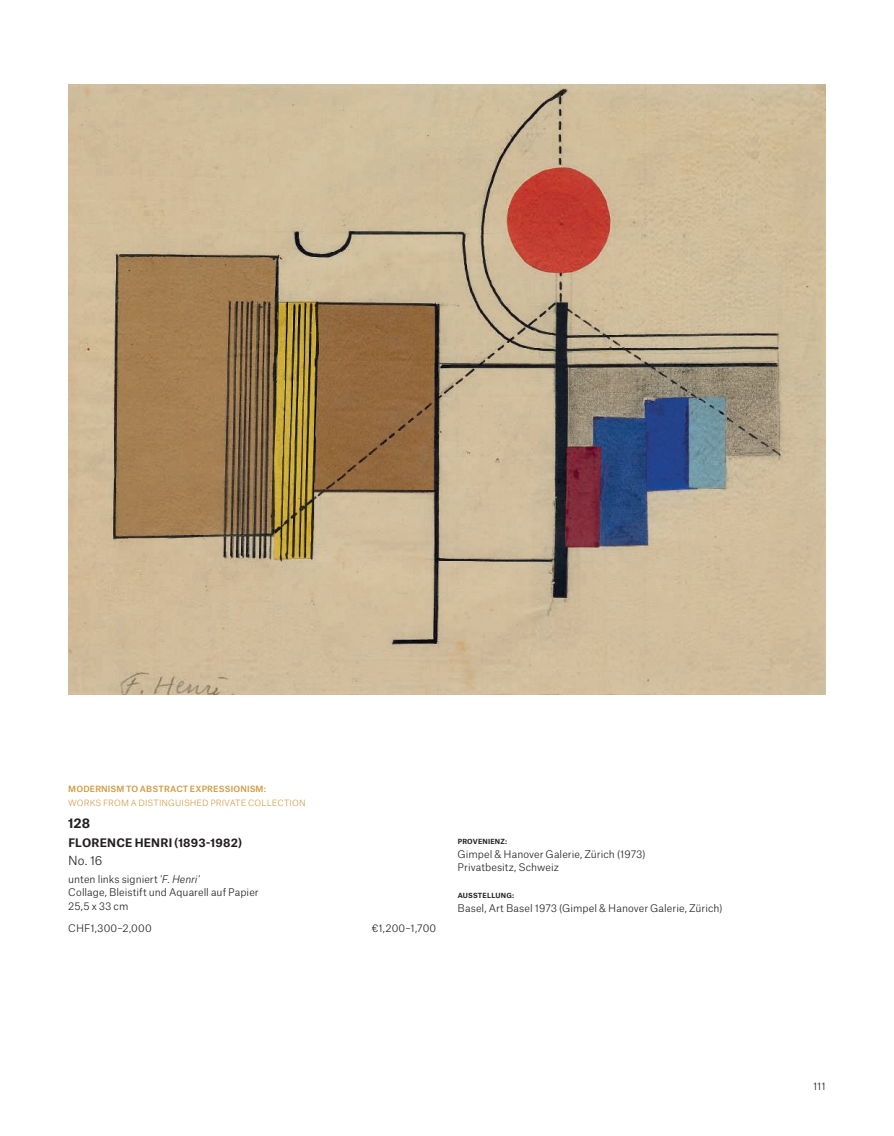
<style>
.page{position:relative;width:894px;height:1136px;background:#fff}
.page>*{position:absolute;margin:0;border:0;box-sizing:border-box;transform-origin:0 0}
.t1{font:700 12.75px "Atlas Grotesk";color:#231f20}
.t2{font:300 12px "Atlas Grotesk";color:#231f20}
.t3{font:700 11.25px "Atlas Grotesk";letter-spacing:.015em;color:#231f20}
.t4{font:300 10.2px/13.5px "Atlas Grotesk";letter-spacing:.005em;color:#231f20}
.t5{font:300 8.25px "Atlas Grotesk";letter-spacing:.015em;color:#d1993f}
.t6{font:500 8.25px "Atlas Grotesk";letter-spacing:.02em;color:#d1993f}
.t7{font:700 6.75px "Atlas Grotesk";letter-spacing:.025em;color:#231f20}
.s1{font-style:italic}
</style>
<div class="page">
<img style="left:68px;top:85px;width:757px;height:609px">
<p class="t6" style="left:68px;top:783px;width:199px">MODERNISM TO ABSTRACT EXPRESSIONISM:</p>
<p class="t5" style="left:68px;top:799px;width:239px">WORKS FROM A DISTINGUISHED PRIVATE COLLECTION</p>
<p class="t1" style="left:68px;top:818px;width:23px">128</p>
<p class="t3" style="left:68px;top:838px;width:175px">FLORENCE HENRI (1893-1982)</p>
<p class="t2" style="left:68px;top:855px;width:36px">No. 16</p>
<p class="t4" style="left:68px;top:872px;width:192px">unten links signiert <span class="s1">'F. Henri'<br></span>Collage, Bleistift und Aquarell auf Papier<br>25,5 x 33 cm</p>
<p class="t4" style="left:68px;top:921px;width:85px">CHF1,300–2,000</p>
<p class="t4" style="left:371px;top:921px;width:66px">€1,200–1,700</p>
<p class="t7" style="left:457px;top:838px;width:51px">PROVENIENZ:</p>
<p class="t4" style="left:457px;top:847px;width:189px">Gimpel &amp; Hanover Galerie, Zürich (1973)<br>Privatbesitz, Schweiz</p>
<p class="t7" style="left:457px;top:892px;width:58px">AUSSTELLUNG:</p>
<p class="t4" style="left:457px;top:901px;width:266px">Basel, Art Basel 1973 (Gimpel &amp; Hanover Galerie, Zürich)</p>
<p class="t4" style="left:812px;top:1080px;width:14px">111</p>
</div>
